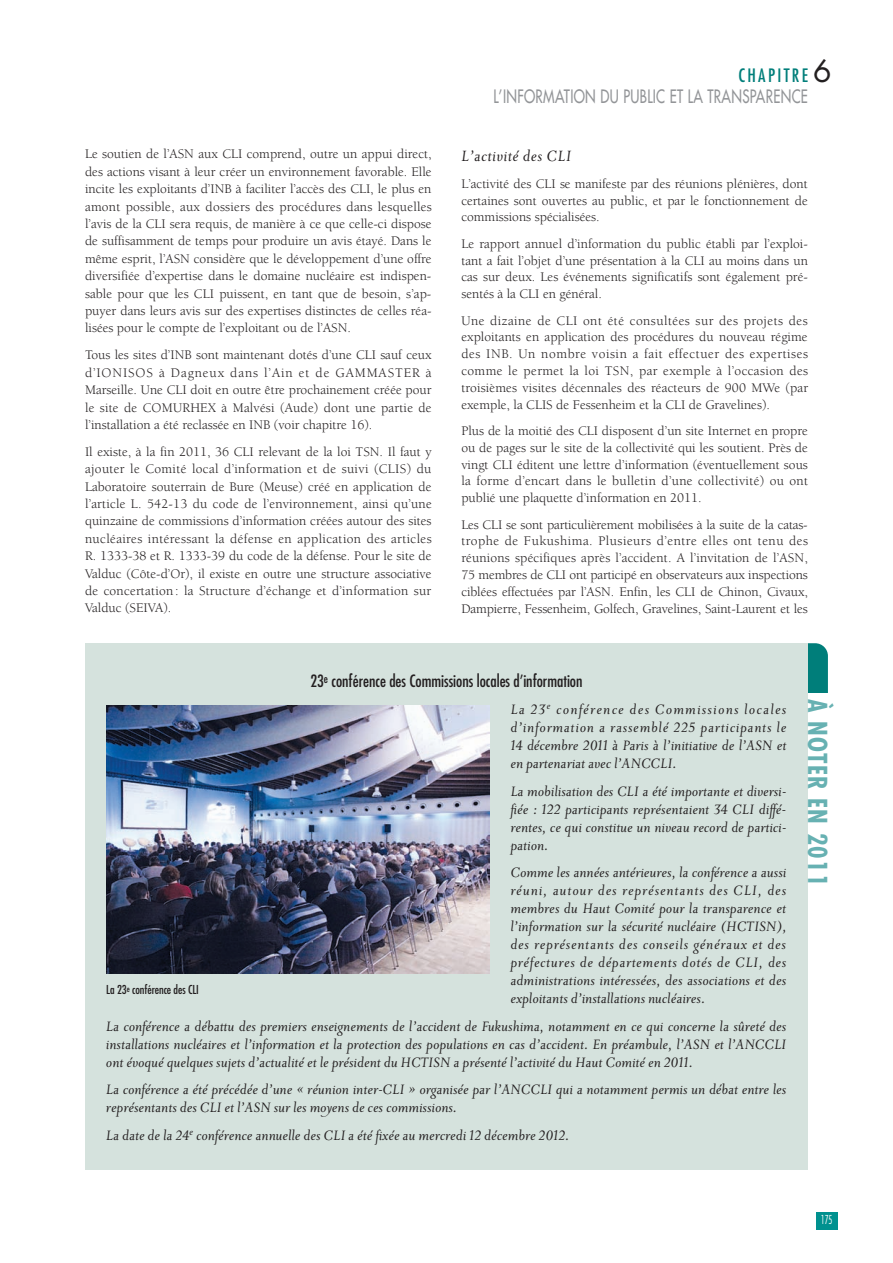
<style>
.page{position:relative;width:893px;height:1263px;background:#fff}
.page>*{position:absolute;margin:0;border:0;box-sizing:border-box;transform-origin:0 0}
.t1{font:30px "Futura";color:#231f20}
.t2{font:700 condensed 25.5px "Futura";letter-spacing:.05em;color:#67b1b2}
.t3{font:18px "Futura";letter-spacing:.025em;color:#939598;scale:.75 1}
.t4{font:italic 18px "Priori Ser Reg";letter-spacing:.025em;color:#231f20}
.t5{font:condensed 18px "Futura";letter-spacing:.13em;color:#007e7a}
.t6{font:italic 16.5px/18px "Priori Ser Reg";color:#231f20;text-align:justify}
.t7{font:condensed 16.5px "Futura";color:#231f20}
.t8{font:13.5px/17.4px "Berkeley";color:#231f20;text-align:justify}
.t9{font:condensed 12px "Futura";letter-spacing:-.005em;color:#231f20}
.t10{font:300 condensed 12px "Futura";color:#fff;scale:.8 1}
</style>
<div class="page">
<div style="left:785px;top:643px;width:43px;height:128px;background:#007e7a;border-radius:13px"></div>
<div style="left:799px;top:693px;width:33px;height:102px;background:#fff"></div>
<div style="left:816px;top:1212px;width:22px;height:17px;background:#00918f"></div>
<div style="left:85px;top:643px;width:723px;height:526px;background:#d5e2dd"></div>
<img style="left:106px;top:705px;width:383px;height:269px">
<p class="t8" style="left:85px;top:147px;width:348px">Le soutien de l’ASN aux CLI comprend, outre un appui direct, des actions visant à leur créer un environnement favorable. Elle incite les exploitants d’INB à faciliter l’accès des CLI, le plus en amont possible, aux dossiers des procédures dans lesquelles l’avis de la CLI sera requis, de manière à ce que celle-ci dispose de suffisamment de temps pour produire un avis étayé. Dans le même esprit, l’ASN considère que le développement d’une offre diversifiée d’expertise dans le domaine nucléaire est indispen&shy;sable pour que les CLI puissent, en tant que de besoin, s’ap&shy;puyer dans leurs avis sur des expertises distinctes de celles réa&shy;lisées pour le compte de l’exploitant ou de l’ASN.</p>
<p class="t8" style="left:85px;top:347px;width:348px">Tous les sites d’INB sont maintenant dotés d’une CLI sauf ceux d’IONISOS à Dagneux dans l’Ain et de GAMMASTER à Marseille. Une CLI doit en outre être prochainement créée pour le site de COMURHEX à Malvési (Aude) dont une partie de l’installation a été reclassée en INB (voir chapitre 16).</p>
<p class="t8" style="left:85px;top:444px;width:348px">Il existe, à la fin 2011, 36 CLI relevant de la loi TSN. Il faut y ajouter le Comité local d’information et de suivi (CLIS) du Laboratoire souterrain de Bure (Meuse) créé en application de l’article L. 542-13 du code de l’environnement, ainsi qu’une quinzaine de commissions d’information créées autour des sites nucléaires intéressant la défense en application des articles R. 1333-38 et R. 1333-39 du code de la défense. Pour le site de Valduc (Côte-d’Or), il existe en outre une structure associative de concertation : la Structure d’échange et d’information sur Valduc (SEIVA).</p>
<h1 class="t1" style="left:813px;top:57px;width:20px">6</h1>
<h3 class="t5" style="left:738px;top:67px;width:71px">CHAPITRE</h3>
<h3 class="t3" style="left:493px;top:87px;width:421px">L’INFORMATION DU PUBLIC ET LA TRANSPARENCE</h3>
<h3 class="t4" style="left:461px;top:145px;width:112px">L’activité des CLI</h3>
<p class="t8" style="left:461px;top:176px;width:348px;line-height:16.8px">L’activité des CLI se manifeste par des réunions plénières, dont certaines sont ouvertes au public, et par le fonctionnement de commissions spécialisées.</p>
<p class="t8" style="left:461px;top:236px;width:348px;line-height:16.8px">Le rapport annuel d’information du public établi par l’exploi&shy;tant a fait l’objet d’une présentation à la CLI au moins dans un cas sur deux. Les événements significatifs sont également pré&shy;sentés à la CLI en général.</p>
<p class="t8" style="left:461px;top:313px;width:348px;line-height:16.8px">Une dizaine de CLI ont été consultées sur des projets des exploitants en application des procédures du nouveau régime des INB. Un nombre voisin a fait effectuer des expertises comme le permet la loi TSN, par exemple à l’occasion des troisièmes visites décennales des réacteurs de 900 MWe (par exemple, la CLIS de Fessenheim et la CLI de Gravelines).</p>
<p class="t8" style="left:461px;top:423px;width:348px;line-height:16.8px">Plus de la moitié des CLI disposent d’un site Internet en propre ou de pages sur le site de la collectivité qui les soutient. Près de vingt CLI éditent une lettre d’information (éventuellement sous la forme d’encart dans le bulletin d’une collectivité) ou ont publié une plaquette d’information en 2011.</p>
<p class="t8" style="left:461px;top:517px;width:348px;line-height:16.8px">Les CLI se sont particulièrement mobilisées à la suite de la catas&shy;trophe de Fukushima. Plusieurs d’entre elles ont tenu des réunions spécifiques après l’accident. A l’invitation de l’ASN, 75 membres de CLI ont participé en observateurs aux inspections ciblées effectuées par l’ASN. Enfin, les CLI de Chinon, Civaux, Dampierre, Fessenheim, Golfech, Gravelines, Saint-Laurent et les</p>
<p class="t7" style="left:310px;top:673px;width:274px">23<sup>e</sup> conférence des Commissions locales d’information</p>
<p class="t6" style="left:511px;top:699px;width:278px">La 23<sup>e</sup> conférence des Commissions locales d’information a rassemblé 225 participants le 14 décembre 2011 à Paris à l’initiative de l’ASN et en partenariat avec l’ANCCLI.</p>
<p class="t6" style="left:511px;top:781px;width:277px">La mobilisation des CLI a été importante et diversi&shy;fiée : 122 participants représentaient 34 CLI diffé&shy;rentes, ce qui constitue un niveau record de partici&shy;pation.</p>
<p class="t6" style="left:511px;top:862px;width:278px">Comme les années antérieures, la conférence a aussi réuni, autour des représentants des CLI, des membres du Haut Comité pour la transparence et l’information sur la sécurité nucléaire (HCTISN), des représentants des conseils généraux et des préfectures de départements dotés de CLI, des administrations intéressées, des associations et des exploitants d’installations nucléaires.</p>
<p class="t6" style="left:106px;top:1016px;width:682px">La conférence a débattu des premiers enseignements de l’accident de Fukushima, notamment en ce qui concerne la sûreté des installations nucléaires et l’information et la protection des populations en cas d’accident. En préambule, l’ASN et l’ANCCLI ont évoqué quelques sujets d’actualité et le président du HCTISN a présenté l’activité du Haut Comité en 2011.</p>
<p class="t6" style="left:106px;top:1079px;width:682px">La conférence a été précédée d’une « réunion inter-CLI » organisée par l’ANCCLI qui a notamment permis un débat entre les représentants des CLI et l’ASN sur les moyens de ces commissions.</p>
<p class="t6" style="left:106px;top:1125px;width:465px">La date de la 24<sup>e</sup> conférence annuelle des CLI a été fixée au mercredi 12 décembre 2012.</p>
<p class="t9" style="left:106px;top:984px;width:94px">La 23<sup>e</sup> conférence des CLI</p>
<h2 class="t2" style="left:829px;top:698px;width:189px;rotate:90deg">À NOTER EN 2011</h2>
<p class="t10" style="left:821px;top:1215px;width:16px">175</p>
</div>
